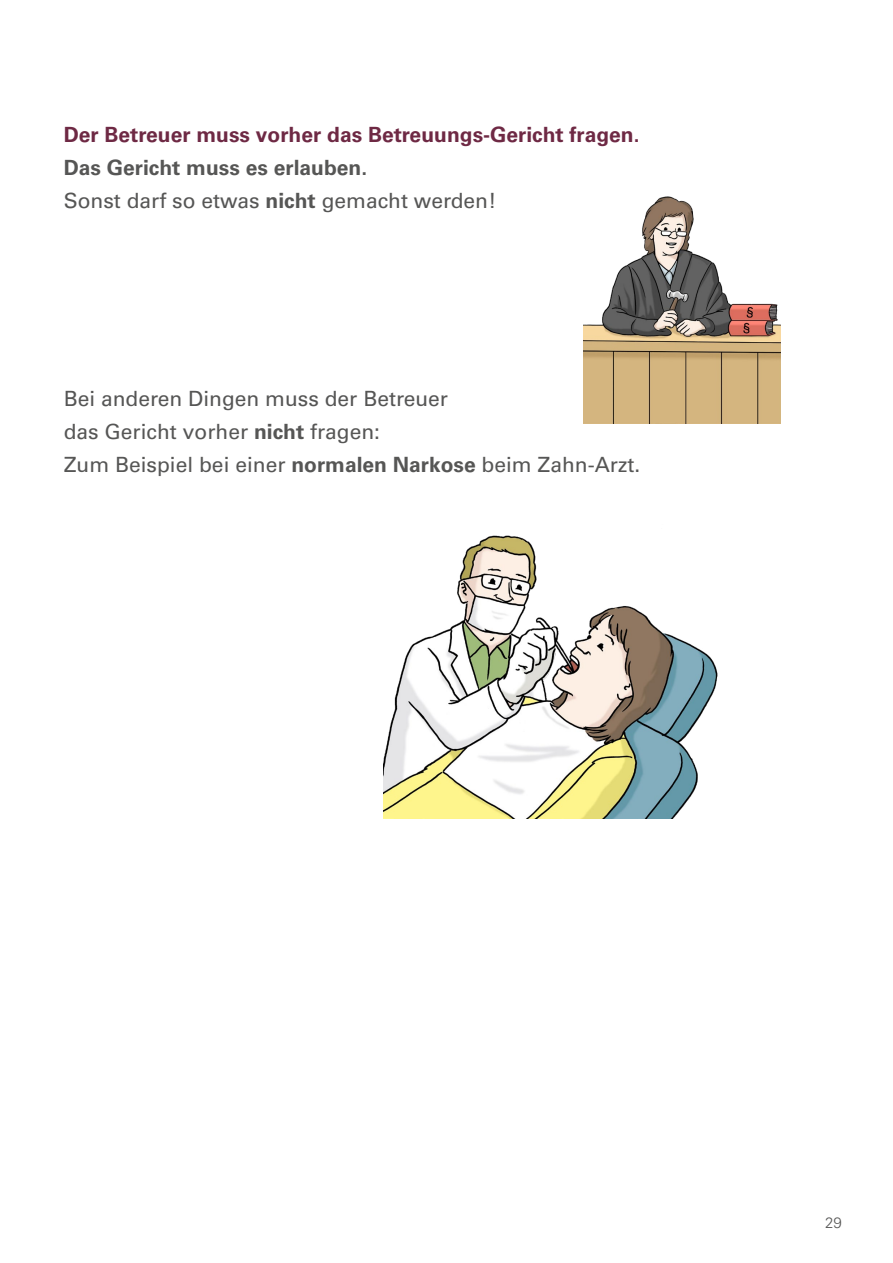
<style>
.page{position:relative;width:893px;height:1263px;background:#fff}
.page>*{position:absolute;margin:0;border:0;box-sizing:border-box;transform-origin:0 0}
.Copy{font:21px "Univers LT 55 Rm";color:#565655}
.Copy-2{font:21px "Univers LT 65 Bd";color:#6e2944}
.Copy-3{font:21px "Univers LT 65 Bd";color:#565655}
.t1{font:15px "Univers LT 45 Lt";color:#565655}
.s1{font-family:"Univers LT 65 Bd"}
</style>
<div class="page">
<img style="left:583px;top:196px;width:198px;height:227px">
<img style="left:384px;top:535px;width:334px;height:284px">
<p class="Copy-2" style="left:64px;top:122px;width:577px">Der Betreuer muss vorher das Betreuungs-Gericht fragen.</p>
<p class="Copy-3" style="left:64px;top:155px;width:305px">Das Gericht muss es erlauben.</p>
<p class="Copy" style="left:64px;top:188px;width:434px">Sonst darf so etwas <span class="s1">nicht</span> gemacht werden!</p>
<p class="Copy" style="left:64px;top:386px;width:386px">Bei anderen Dingen muss der Betreuer</p>
<p class="Copy" style="left:64px;top:419px;width:318px">das Gericht vorher <span class="s1">nicht</span> fragen:</p>
<p class="Copy" style="left:64px;top:452px;width:578px">Zum Beispiel bei einer <span class="s1">normalen Narkose</span> beim Zahn-Arzt.</p>
<p class="t1" style="left:825px;top:1214px;width:18px">29</p>
</div>
